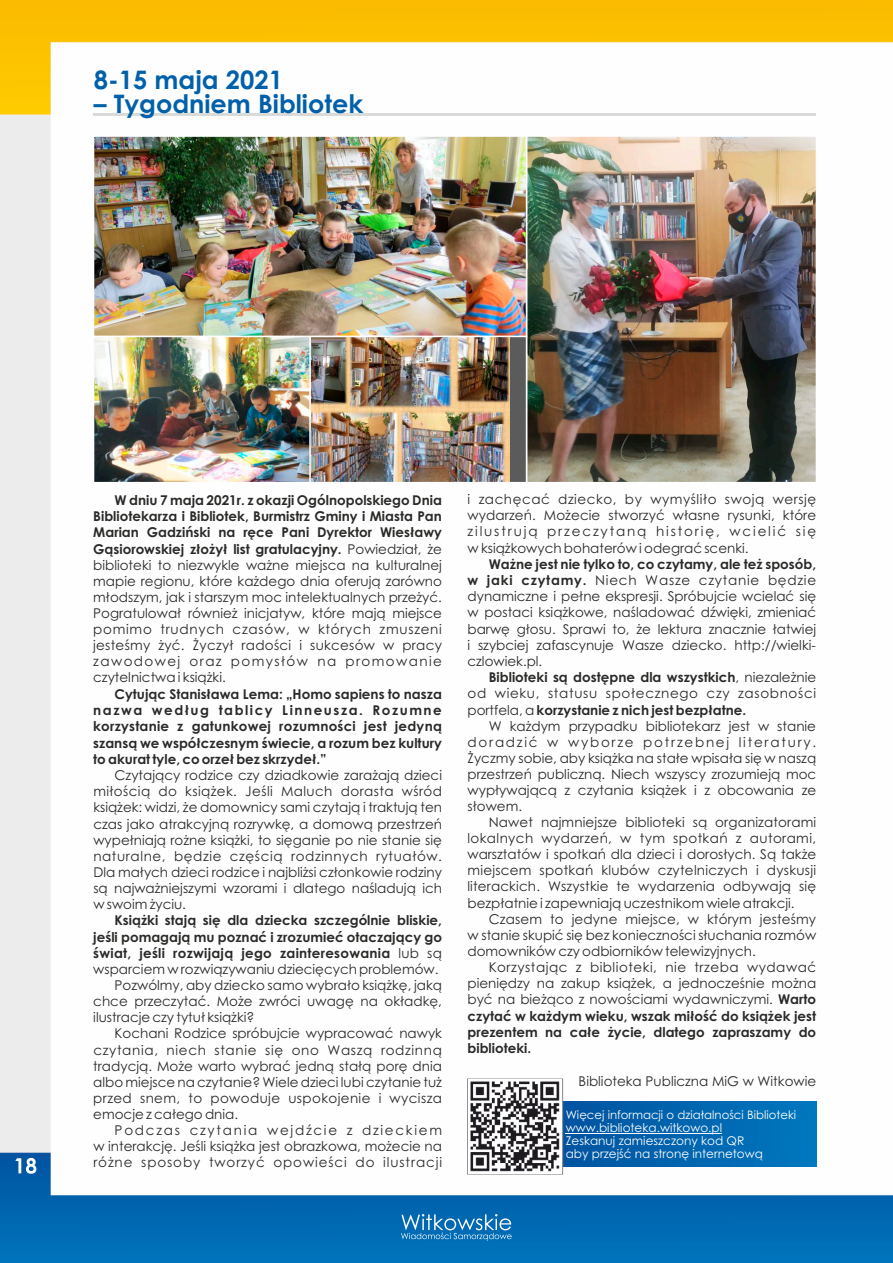
<style>
.page{position:relative;width:893px;height:1263px;background:#fff}
.page>*{position:absolute;margin:0;border:0;box-sizing:border-box;transform-origin:0 0}
.t1{font:700 25.5px "Century Gothic";color:#0060aa}
.t2{font:13.5px/16px "Century Gothic";color:#2a2a29;text-align:justify}
.t3{font:700 13.5px/16.2px "Century Gothic";color:#2a2a29;text-align:justify}
.t4{font:12px/12.9px "Century Gothic";color:#fefefe}
.t5{font:11.7px "Century Gothic";color:#fefefe}
.s1{font-weight:700}
.s2{font-weight:400}
</style>
<div class="page">
<img style="left:0;top:0;width:893px;height:1263px">
<svg style="left:401px;top:1214px;width:111px;height:27px;background:#3287c1"></svg>
<svg style="left:15px;top:1158px;width:21px;height:16px"></svg>
<hr style="left:94px;top:114px;width:722px;height:2px;background:#d9dada">
<div style="left:562px;top:1101px;width:254px;height:65px;background:linear-gradient(to right,#0053a0,#0077be)"></div>
<hr style="left:566px;top:1133px;width:156px;height:1px;background:#fefefe">
<svg style="left:467px;top:1078px;width:96px;height:97px"></svg>
<img style="left:525px;top:135px;width:293px;height:349px">
<div style="left:310px;top:336px;width:216px;height:147px;background:#5c5b5b"></div>
<img style="left:311px;top:338px;width:199px;height:143px">
<div style="left:309px;top:336px;width:218px;height:147px;border:1px solid #fefefe"></div>
<img style="left:95px;top:338px;width:214px;height:143px">
<div style="left:93px;top:336px;width:218px;height:147px;border:1px solid #fefefe"></div>
<img style="left:92px;top:135px;width:436px;height:203px">
<img style="left:468px;top:1080px;width:94px;height:93px">
<h1 class="t1" style="left:94px;top:70px;width:191px">8-15 maja 2021</h1>
<h1 class="t1" style="left:94px;top:94px;width:271px">– Tygodniem Bibliotek</h1>
<p class="t2" style="left:93px;top:493px;width:350px;text-indent:21px"><span class="s1">W dniu 7 maja 2021r. z okazji Ogólnopolskiego Dnia Bibliotekarza i Bibliotek, Burmistrz Gminy i Miasta Pan Marian Gadziński na ręce Pani Dyrektor Wiesławy Gąsiorowskiej złożył list gratulacyjny.</span> Powiedział, że biblioteki to niezwykle ważne miejsca na kulturalnej mapie regionu, które każdego dnia oferują zarówno młodszym, jak i starszym moc intelektualnych przeżyć.<br>Pogratulował również inicjatyw, które mają miejsce pomimo trudnych czasów, w których zmuszeni jesteśmy żyć. Życzył radości i sukcesów w pracy zawodowej oraz pomysłów na promowanie czytelnictwa i książki.</p>
<p class="t3" style="left:93px;top:687px;width:350px;text-indent:21px">Cytując Stanisława Lema: „Homo sapiens to nasza nazwa według tablicy Linneusza. Rozumne korzystanie z gatunkowej rozumności jest jedyną szansą we współczesnym świecie, a rozum bez kultury to akurat tyle, co orzeł bez skrzydeł.”</p>
<p class="t2" style="left:93px;top:768px;width:350px;text-indent:21px">Czytający rodzice czy dziadkowie zarażają dzieci miłością do książek. Jeśli Maluch dorasta wśród książek: widzi, że domownicy sami czytają i traktują ten czas jako atrakcyjną rozrywkę, a domową przestrzeń wypełniają rożne książki, to sięganie po nie stanie się naturalne, będzie częścią rodzinnych rytuałów.<br>Dla małych dzieci rodzice i najbliżsi członkowie rodziny są najważniejszymi wzorami i dlatego naśladują ich w swoim życiu.</p>
<p class="t3" style="left:93px;top:913px;width:350px;text-indent:21px">Książki stają się dla dziecka szczególnie bliskie, jeśli pomagają mu poznać i zrozumieć otaczający go świat, jeśli rozwijają jego zainteresowania <span class="s2">lub są wsparciem w rozwiązywaniu dziecięcych problemów.</span></p>
<p class="t2" style="left:93px;top:978px;width:350px;text-indent:21px">Pozwólmy, aby dziecko samo wybrało książkę, jaką chce przeczytać. Może zwróci uwagę na okładkę, ilustracje czy tytuł książki?</p>
<p class="t2" style="left:93px;top:1027px;width:350px;text-indent:21px">Kochani Rodzice spróbujcie wypracować nawyk czytania, niech stanie się ono Waszą rodzinną tradycją. Może warto wybrać jedną stałą porę dnia albo miejsce na czytanie? Wiele dzieci lubi czytanie tuż przed snem, to powoduje uspokojenie i wycisza emocje z całego dnia.</p>
<p class="t2" style="left:93px;top:1123px;width:350px;text-indent:21px">Podczas czytania wejdźcie z dzieckiem w interakcję. Jeśli książka jest obrazkowa, możecie na różne sposoby tworzyć opowieści do ilustracji</p>
<p class="t2" style="left:468px;top:493px;width:350px">i zachęcać dziecko, by wymyśliło swoją wersję wydarzeń. Możecie stworzyć własne rysunki, które zilustrują przeczytaną historię, wcielić się w książkowych bohaterów i odegrać scenki.</p>
<p class="t2" style="left:467px;top:557px;width:350px;text-indent:21px"><span class="s1">Ważne jest nie tylko to, co czytamy, ale też sposób, w jaki czytamy.</span> Niech Wasze czytanie będzie dynamiczne i pełne ekspresji. Spróbujcie wcielać się w postaci książkowe, naśladować dźwięki, zmieniać barwę głosu. Sprawi to, że lektura znacznie łatwiej i szybciej zafascynuje Wasze dziecko. http://wielki&shy;czlowiek.pl.</p>
<p class="t3" style="left:467px;top:670px;width:350px;text-indent:21px">Biblioteki są dostępne dla wszystkich<span class="s2">, niezależnie od wieku, statusu społecznego czy zasobności portfela, a</span> korzystanie z nich jest bezpłatne.</p>
<p class="t2" style="left:468px;top:719px;width:350px;text-indent:21px">W każdym przypadku bibliotekarz jest w stanie doradzić w wyborze potrzebnej literatury.<br>Życzmy sobie, aby książka na stałe wpisała się w naszą przestrzeń publiczną. Niech wszyscy zrozumieją moc wypływającą z czytania książek i z obcowania ze słowem.</p>
<p class="t2" style="left:467px;top:815px;width:350px;text-indent:21px">Nawet najmniejsze biblioteki są organizatorami lokalnych wydarzeń, w tym spotkań z autorami, warsztatów i spotkań dla dzieci i dorosłych. Są także miejscem spotkań klubów czytelniczych i dyskusji literackich. Wszystkie te wydarzenia odbywają się bezpłatnie i zapewniają uczestnikom wiele atrakcji.</p>
<p class="t2" style="left:468px;top:912px;width:350px;text-indent:21px">Czasem to jedyne miejsce, w którym jesteśmy w stanie skupić się bez konieczności słuchania rozmów domowników czy odbiorników telewizyjnych.</p>
<p class="t2" style="left:467px;top:960px;width:350px;text-indent:21px">Korzystając z biblioteki, nie trzeba wydawać pieniędzy na zakup książek, a jednocześnie można być na bieżąco z nowościami wydawniczymi. <span class="s1">Warto czytać w każdym wieku, wszak miłość do książek jest prezentem na całe życie, dlatego zapraszamy do biblioteki.</span></p>
<p class="t2" style="left:579px;top:1074px;width:239px">Biblioteka Publiczna MiG w Witkowie</p>
<p class="t5" style="left:566px;top:1110px;width:232px">Więcej informacji o działalności Biblioteki</p>
<p class="t4" style="left:566px;top:1122px;width:199px">www.biblioteka.witkowo.pl<br>Zeskanuj zamieszczony kod QR aby przejść na stronę internetową</p>
</div>
